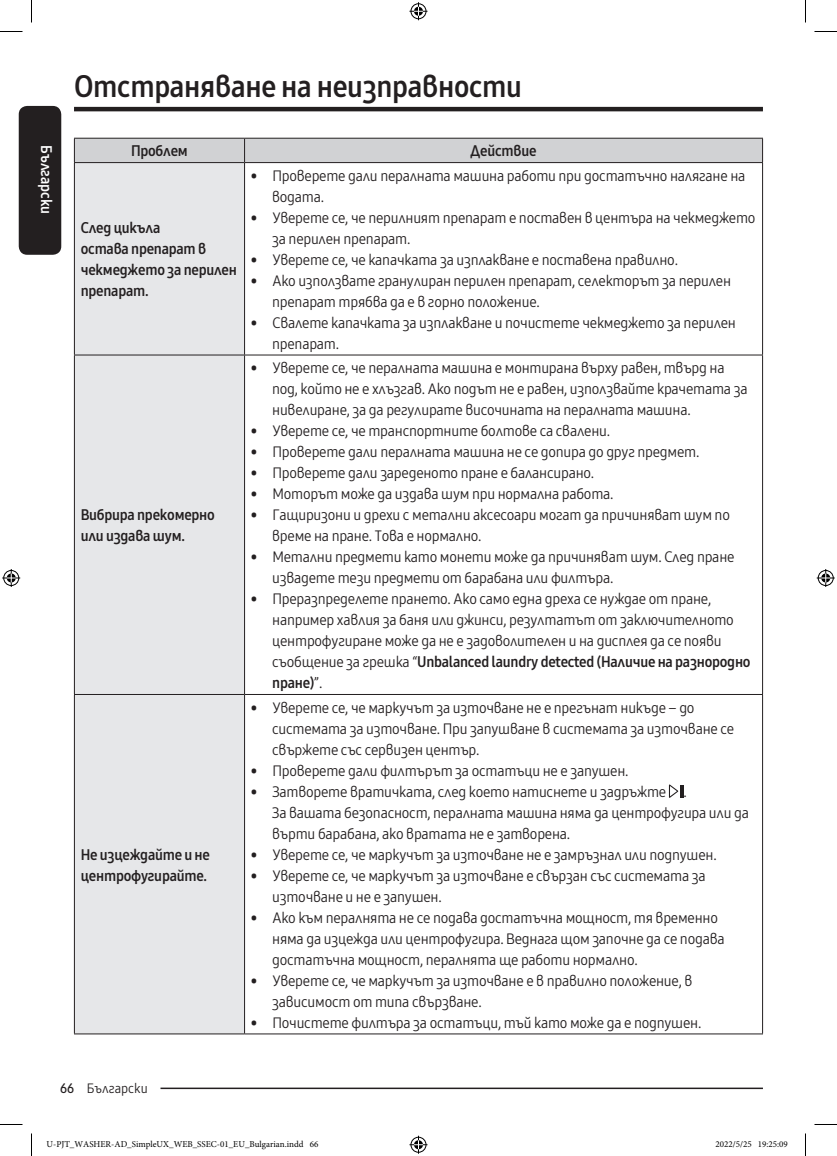
<style>
.page{position:relative;width:837px;height:1156px;background:#fff}
.page>*{position:absolute;margin:0;border:0;box-sizing:border-box;transform-origin:0 0}
.t1{font:30px "Samsung One 700 C";letter-spacing:-.01em;color:#231f20}
.t2{font:15px/21px "Samsung One 400 C";letter-spacing:-.015em;color:#231f20}
.t3{font:15px/21px "Samsung One 700 C";letter-spacing:-.015em;color:#231f20}
.t4{font:15px "Samsung One 700 C";color:#fff}
.t5{font:13.5px "Samsung One 400 C";color:#231f20}
.t6{font:9px "Minion Pro";color:#000}
.s1{font-family:"Samsung One 400 C"}
.s2{font-family:"Samsung One 600 C"}
</style>
<div class="page">
<div style="left:19px;top:106px;width:42px;height:149px;background:#231f20;border-radius:9px"></div>
<hr style="left:74px;top:107px;width:689px;height:4px;background:#231f20">
<hr style="left:100px;top:1087px;width:663px;height:2px;background:#231f20">
<div style="left:74px;top:1080px;width:86px;height:15px;background:#fff"></div>
<div style="left:75px;top:163px;width:169px;height:870px;background:#e6e7e9"></div>
<div style="left:74px;top:138px;width:689px;height:24px;background:#d1d2d4"></div>
<hr style="left:74px;top:162px;width:171px;height:1px;background:#231f20">
<hr style="left:74px;top:163px;width:1px;height:192px;background:#231f20">
<hr style="left:245px;top:162px;width:518px;height:1px;background:#231f20">
<hr style="left:244px;top:163px;width:1px;height:192px;background:#231f20">
<hr style="left:762px;top:163px;width:1px;height:192px;background:#231f20">
<hr style="left:74px;top:355px;width:171px;height:1px;background:#231f20">
<hr style="left:74px;top:355px;width:1px;height:339px;background:#231f20">
<hr style="left:245px;top:355px;width:518px;height:1px;background:#231f20">
<hr style="left:244px;top:355px;width:1px;height:339px;background:#231f20">
<hr style="left:762px;top:355px;width:1px;height:339px;background:#231f20">
<hr style="left:74px;top:694px;width:171px;height:1px;background:#231f20">
<hr style="left:74px;top:695px;width:1px;height:338px;background:#231f20">
<hr style="left:245px;top:694px;width:518px;height:1px;background:#231f20">
<hr style="left:244px;top:695px;width:1px;height:338px;background:#231f20">
<hr style="left:762px;top:695px;width:1px;height:338px;background:#231f20">
<hr style="left:74px;top:1033px;width:171px;height:1px;background:#231f20">
<hr style="left:245px;top:1033px;width:518px;height:1px;background:#231f20">
<svg style="left:669px;top:784px;width:15px;height:14px"></svg>
<svg style="left:0;top:31px;width:22px;height:1px"></svg>
<svg style="left:814px;top:31px;width:23px;height:1px"></svg>
<svg style="left:0;top:1124px;width:22px;height:1px"></svg>
<svg style="left:814px;top:1124px;width:23px;height:1px"></svg>
<svg style="left:31px;top:0;width:1px;height:22px"></svg>
<svg style="left:31px;top:1133px;width:1px;height:23px"></svg>
<svg style="left:805px;top:0;width:1px;height:22px"></svg>
<svg style="left:805px;top:1133px;width:1px;height:23px"></svg>
<svg style="left:409px;top:2px;width:18px;height:18px"></svg>
<svg style="left:409px;top:1136px;width:18px;height:18px"></svg>
<svg style="left:2px;top:569px;width:18px;height:18px"></svg>
<svg style="left:817px;top:569px;width:18px;height:18px"></svg>
<p class="t4" style="left:56px;top:145px;width:71px;rotate:90deg">Български</p>
<h1 class="t1" style="left:74px;top:67px;width:450px">Отстраняване на неизправности</h1>
<p class="t3" style="left:131px;top:140px;width:58px">Проблем</p>
<p class="t3" style="left:471px;top:140px;width:67px">Действие</p>
<p class="t3" style="left:81px;top:217px;width:158px">След цикъла<br>остава препарат в чекмеджето за перилен препарат.</p>
<p class="t3" style="left:81px;top:504px;width:136px">Вибрира прекомерно или издава шум.</p>
<p class="t3" style="left:81px;top:843px;width:131px">Не изцеждайте и не центрофугирайте.</p>
<p class="t2" style="left:272px;top:165px;width:475px;text-indent:-21px">• Проверете дали пералната машина работи при достатъчно налягане на водата.</p>
<p class="t2" style="left:272px;top:207px;width:485px;text-indent:-21px">• Уверете се, че перилният препарат е поставен в центъра на чекмеджето за перилен препарат.</p>
<p class="t2" style="left:251px;top:249px;width:429px">• Уверете се, че капачката за изплакване е поставена правилно.</p>
<p class="t2" style="left:272px;top:270px;width:460px;text-indent:-21px">• Ако използвате гранулиран перилен препарат, селекторът за перилен препарат трябва да е в горно положение.</p>
<p class="t2" style="left:272px;top:312px;width:465px;text-indent:-21px">• Свалете капачката за изплакване и почистете чекмеджето за перилен препарат.</p>
<p class="t2" style="left:272px;top:357px;width:477px;text-indent:-21px">• Уверете се, че пералната машина е монтирана върху равен, твърд на под, който не е хлъзгав. Ако подът не е равен, използвайте крачетата за нивелиране, за да регулирате височината на пералната машина.</p>
<p class="t2" style="left:251px;top:420px;width:361px">• Уверете се, че транспортните болтове са свалени.</p>
<p class="t2" style="left:251px;top:441px;width:450px">• Проверете дали пералната машина не се допира до друг предмет.</p>
<p class="t2" style="left:251px;top:462px;width:345px">• Проверете дали зареденото пране е балансирано.</p>
<p class="t2" style="left:251px;top:483px;width:364px">• Моторът може да издава шум при нормална работа.</p>
<p class="t2" style="left:272px;top:504px;width:459px;text-indent:-21px">• Гащиризони и дрехи с метални аксесоари могат да причиняват шум по време на пране. Това е нормално.</p>
<p class="t2" style="left:272px;top:546px;width:464px;text-indent:-21px">• Метални предмети като монети може да причиняват шум. След пране извадете тези предмети от барабана или филтъра.</p>
<p class="t2" style="left:272px;top:588px;width:463px;text-indent:-21px">• Преразпределете прането. Ако само една дреха се нуждае от пране, например хавлия за баня или джинси, резултатът от заключителното центрофугиране може да не е задоволителен и на дисплея да се появи</p>
<p class="t3" style="left:272px;top:651px;width:480px"><span class="s1">съобщение за грешка “</span>Unbalanced laundry detected (Наличие на разнородно пране)<span class="s1">”.</span></p>
<p class="t2" style="left:272px;top:696px;width:463px;text-indent:-21px">• Уверете се, че маркучът за източване не е прегънат никъде – до системата за източване. При запушване в системата за източване се свържете със сервизен център.</p>
<p class="t2" style="left:251px;top:759px;width:379px">• Проверете дали филтърът за остатъци не е запушен.</p>
<p class="t2" style="left:272px;top:780px;width:478px;text-indent:-21px">• Затворете вратичката, след което натиснете и задръжте .<br>За вашата безопасност, пералната машина няма да центрофугира или да върти барабана, ако вратата не е затворена.</p>
<p class="t2" style="left:251px;top:843px;width:467px">• Уверете се, че маркучът за източване не е замръзнал или подпушен.</p>
<p class="t2" style="left:272px;top:864px;width:435px;text-indent:-21px">• Уверете се, че маркучът за източване е свързан със системата за източване и не е запушен.</p>
<p class="t2" style="left:272px;top:906px;width:454px;text-indent:-21px">• Ако към пералнята не се подава достатъчна мощност, тя временно няма да изцежда или центрофугира. Веднага щом започне да се подава достатъчна мощност, пералнята ще работи нормално.</p>
<p class="t2" style="left:272px;top:969px;width:422px;text-indent:-21px">• Уверете се, че маркучът за източване е в правилно положение, в зависимост от типа свързване.</p>
<p class="t2" style="left:251px;top:1011px;width:452px">• Почистете филтъра за остатъци, тъй като може да е подпушен.</p>
<p class="t5" style="left:60px;top:1078px;width:89px"><span class="s2">66</span> Български</p>
<p class="t6" style="left:46px;top:1138px;width:273px">U-PJT_WASHER-AD_SimpleUX_WEB_SSEC-01_EU_Bulgarian.indd 66</p>
<p class="t6" style="left:715px;top:1138px;width:74px">2022/5/25 19:25:09</p>
</div>
